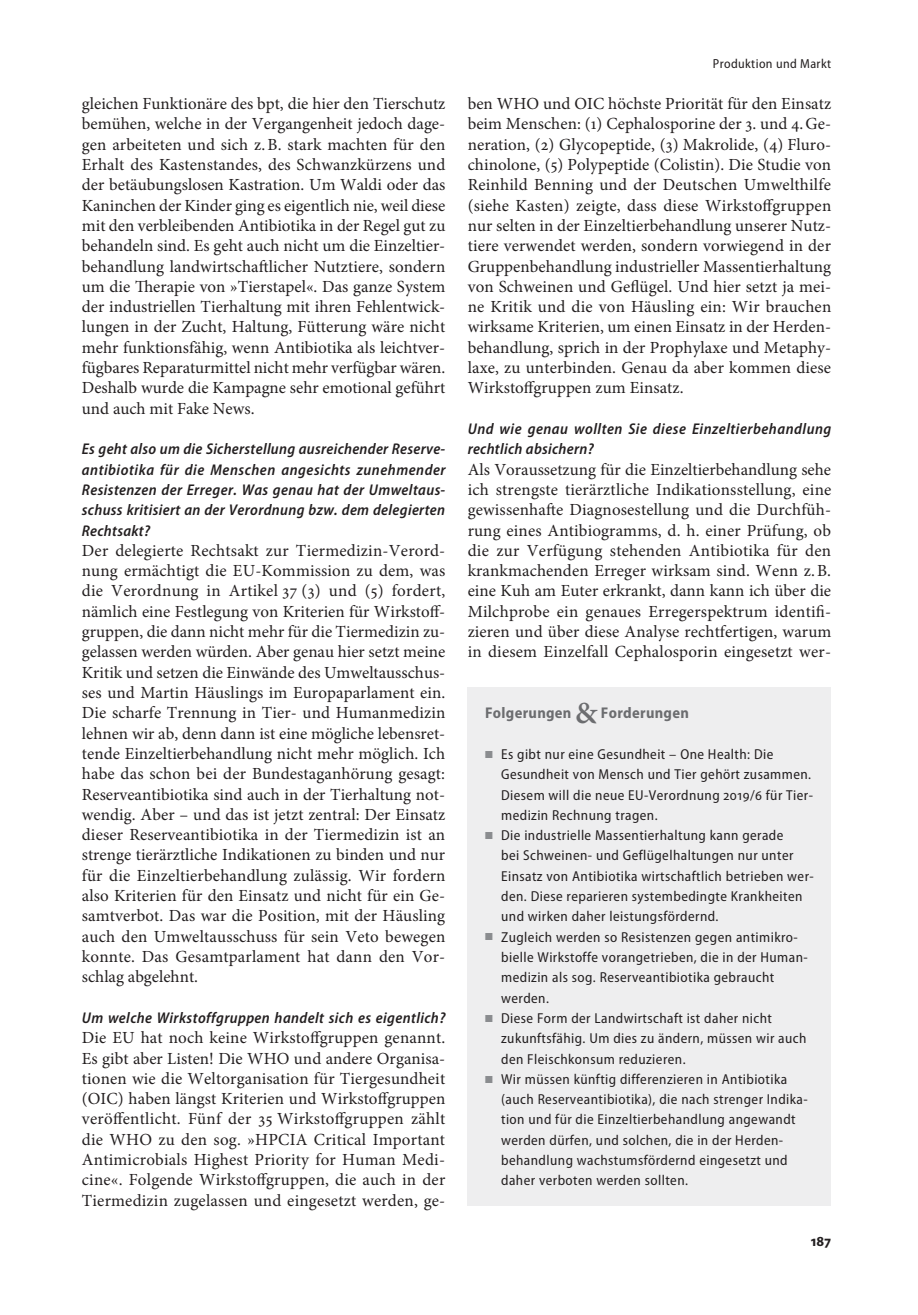
<style>
.page{position:relative;width:918px;height:1315px;background:#fff}
.page>*{position:absolute;margin:0;border:0;box-sizing:border-box;transform-origin:0 0}
.t1{font:16.97px/20.3px "Minion Pro";letter-spacing:.01em;color:#231f20;text-align:justify}
.t2{font:italic 600 semi-condensed 15.58px/20.3px "Myriad Pro";letter-spacing:.025em;color:#231f20;text-align:justify}
.t3{font:700 semi-condensed 15.58px "Myriad Pro";letter-spacing:.02em;color:#6c6d70}
.t4{font:700 semi-condensed 14.88px "Myriad Pro";color:#231f20}
.t5{font:semi-condensed 14.35px/20.3px "Myriad Pro";letter-spacing:.03em;color:#231f20}
.t6{font:semi-condensed 13.12px "Myriad Pro";letter-spacing:.03em;color:#231f20}
.s1{font-family:"Minion Pro";font-weight:600;font-stretch:normal;font-size:30.8px}
.s2{color:#8a8c8f}
</style>
<div class="page">
<div style="left:468px;top:687px;width:363px;height:518px;background:#eeeeef"></div>
<p class="t1" style="left:82px;top:94px;width:365px">gleichen Funktionäre des bpt, die hier den Tierschutz bemühen, welche in der Vergangenheit jedoch dage&shy;gen arbeiteten und sich z.B. stark machten für den Erhalt des Kastenstandes, des Schwanzkürzens und der betäubungslosen Kastration. Um Waldi oder das Kaninchen der Kinder ging es eigentlich nie, weil diese mit den verbleibenden Antibiotika in der Regel gut zu behandeln sind. Es geht auch nicht um die Einzeltier&shy;behandlung landwirtschaftlicher Nutztiere, sondern um die Therapie von »Tierstapel«. Das ganze System der industriellen Tierhaltung mit ihren Fehlentwick&shy;lungen in der Zucht, Haltung, Fütterung wäre nicht mehr funktionsfähig, wenn Antibiotika als leichtver&shy;fügbares Reparaturmittel nicht mehr verfügbar wären.<br>Deshalb wurde die Kampagne sehr emotional geführt und auch mit Fake News.</p>
<p class="t2" style="left:82px;top:439px;width:365px">Es geht also um die Sicherstellung ausreichender Reserve&shy;antibiotika für die Menschen angesichts zunehmender Resistenzen der Erreger. Was genau hat der Umweltaus&shy;schuss kritisiert an der Verordnung bzw. dem delegierten Rechtsakt?</p>
<p class="t1" style="left:82px;top:540px;width:365px">Der delegierte Rechtsakt zur Tiermedizin-Verord&shy;nung ermächtigt die EU-Kommission zu dem, was die Verordnung in Artikel 37 (3) und (5) fordert, nämlich eine Festlegung von Kriterien für Wirkstoff&shy;gruppen, die dann nicht mehr für die Tiermedizin zu&shy;gelassen werden würden. Aber genau hier setzt meine Kritik und setzen die Einwände des Umweltausschus&shy;ses und Martin Häuslings im Europaparlament ein.<br>Die scharfe Trennung in Tier- und Humanmedizin lehnen wir ab, denn dann ist eine mögliche lebensret&shy;tende Einzeltierbehandlung nicht mehr möglich. Ich habe das schon bei der Bundestaganhörung gesagt:<br>Reserveantibiotika sind auch in der Tierhaltung not&shy;wendig. Aber – und das ist jetzt zentral: Der Einsatz dieser Reserveantibiotika in der Tiermedizin ist an strenge tierärztliche Indikationen zu binden und nur für die Einzeltierbehandlung zulässig. Wir fordern also Kriterien für den Einsatz und nicht für ein Ge&shy;samtverbot. Das war die Position, mit der Häusling auch den Umweltausschuss für sein Veto bewegen konnte. Das Gesamtparlament hat dann den Vor&shy;schlag abgelehnt.</p>
<p class="t2" style="left:82px;top:1008px;width:365px">Um welche Wirkstoffgruppen handelt sich es eigentlich?</p>
<p class="t1" style="left:82px;top:1027px;width:365px">Die EU hat noch keine Wirkstoffgruppen genannt.<br>Es gibt aber Listen! Die WHO und andere Organisa&shy;tionen wie die Weltorganisation für Tiergesundheit (OIC) haben längst Kriterien und Wirkstoffgruppen veröffentlicht. Fünf der 35 Wirkstoffgruppen zählt die WHO zu den sog. »HPCIA Critical Important Antimicrobials Highest Priority for Human Medi&shy;cine«. Folgende Wirkstoffgruppen, die auch in der Tiermedizin zugelassen und eingesetzt werden, ge-</p>
<p class="t6" style="left:713px;top:57px;width:120px">Produktion und Markt</p>
<p class="t1" style="left:468px;top:94px;width:365px">ben WHO und OIC höchste Priorität für den Einsatz beim Menschen: (1) Cephalosporine der 3. und 4.Ge&shy;neration, (2) Glycopeptide, (3) Makrolide, (4) Fluro&shy;chinolone, (5) Polypeptide (Colistin). Die Studie von Reinhild Benning und der Deutschen Umwelthilfe (siehe Kasten) zeigte, dass diese Wirkstoffgruppen nur selten in der Einzeltierbehandlung unserer Nutz&shy;tiere verwendet werden, sondern vorwiegend in der Gruppenbehandlung industrieller Massentierhaltung von Schweinen und Geflügel. Und hier setzt ja mei&shy;ne Kritik und die von Häusling ein: Wir brauchen wirksame Kriterien, um einen Einsatz in der Herden&shy;behandlung, sprich in der Prophylaxe und Metaphy&shy;laxe, zu unterbinden. Genau da aber kommen diese Wirkstoffgruppen zum Einsatz.</p>
<p class="t2" style="left:468px;top:419px;width:365px">Und wie genau wollten Sie diese Einzeltierbehandlung rechtlich absichern?</p>
<p class="t1" style="left:468px;top:459px;width:365px">Als Voraussetzung für die Einzeltierbehandlung sehe ich strengste tierärztliche Indikationsstellung, eine gewissenhafte Diagnosestellung und die Durchfüh&shy;rung eines Antibiogramms, d. h. einer Prüfung, ob die zur Verfügung stehenden Antibiotika für den krankmachenden Erreger wirksam sind. Wenn z.B. eine Kuh am Euter erkrankt, dann kann ich über die Milchprobe ein genaues Erregerspektrum identifi&shy;zieren und über diese Analyse rechtfertigen, warum in diesem Einzelfall Cephalosporin eingesetzt wer-</p>
<p class="t3" style="left:485px;top:704px;width:205px">Folgerungen <span class="s1">&amp;</span> Forderungen</p>
<p class="t5" style="left:501px;top:744px;width:313px;text-indent:-16px"><span class="s2">■</span> Es gibt nur eine Gesundheit – One Health: Die Gesundheit von Mensch und Tier gehört zusammen.<br>Diesem will die neue EU-Verordnung 2019/6 für Tier&shy;medizin Rechnung tragen.</p>
<p class="t5" style="left:501px;top:825px;width:314px;text-indent:-16px"><span class="s2">■</span> Die industrielle Massentierhaltung kann gerade<br>bei Schweinen- und Geflügelhaltungen nur unter Einsatz von Antibiotika wirtschaftlich betrieben wer&shy;den. Diese reparieren systembedingte Krankheiten und wirken daher leistungsfördernd.</p>
<p class="t5" style="left:501px;top:927px;width:308px;text-indent:-16px"><span class="s2">■</span> Zugleich werden so Resistenzen gegen antimikro&shy;bielle Wirkstoffe vorangetrieben, die in der Human&shy;medizin als sog. Reserveantibiotika gebraucht werden.</p>
<p class="t5" style="left:501px;top:1008px;width:307px;text-indent:-16px"><span class="s2">■</span> Diese Form der Landwirtschaft ist daher nicht zukunftsfähig. Um dies zu ändern, müssen wir auch den Fleischkonsum reduzieren.</p>
<p class="t5" style="left:501px;top:1069px;width:308px;text-indent:-16px"><span class="s2">■</span> Wir müssen künftig differenzieren in Antibiotika (auch Reserveantibiotika), die nach strenger Indika&shy;tion und für die Einzeltierbehandlung angewandt werden dürfen, und solchen, die in der Herden&shy;behandlung wachstumsfördernd eingesetzt und daher verboten werden sollten.</p>
<p class="t4" style="left:810px;top:1233px;width:22px">187</p>
</div>
